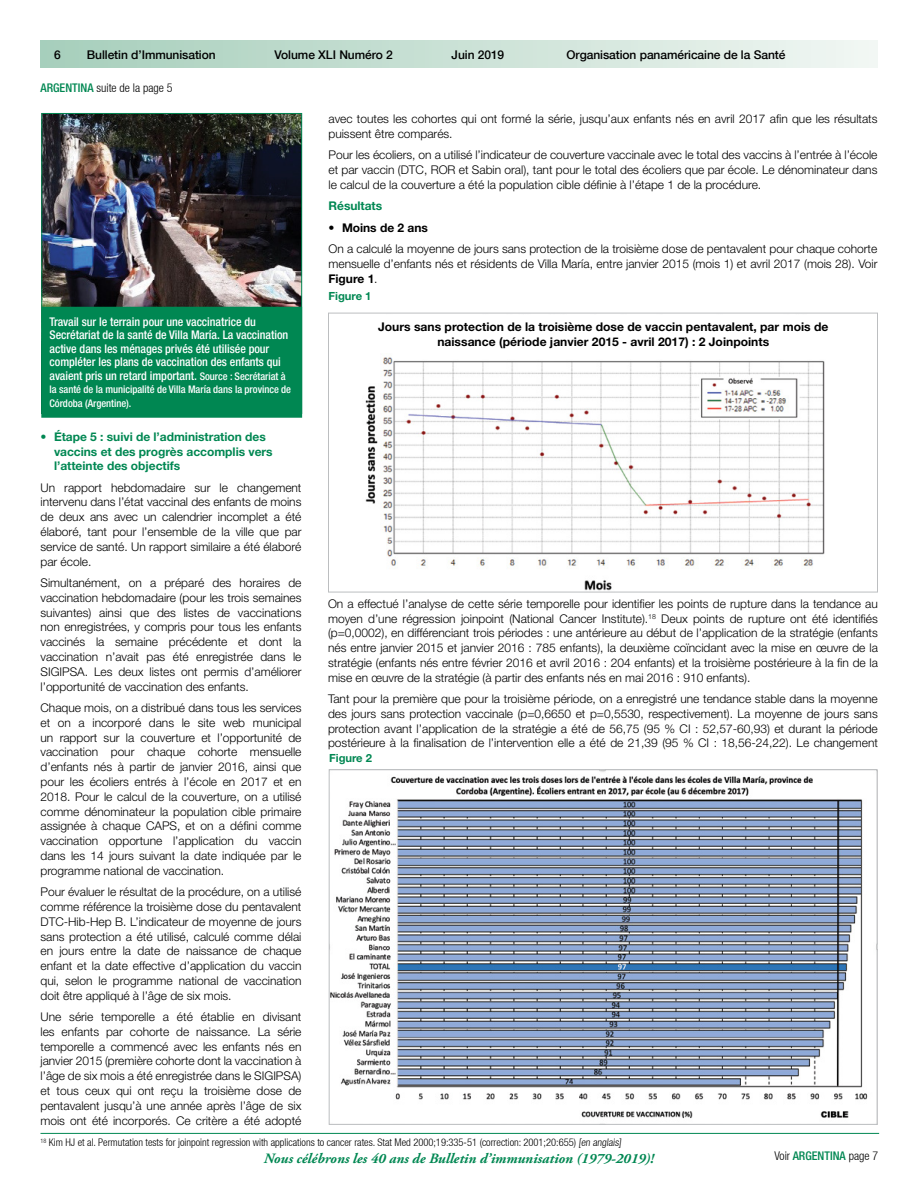
<style>
.page{position:relative;width:918px;height:1188px;background:#fff}
.page>*{position:absolute;margin:0;border:0;box-sizing:border-box;transform-origin:0 0}
.t1{font:italic 700 14.25px "Adobe Garamond Pro";color:#008752}
.t2{font:300 12px/14.9px "Helvetica Neue";color:#000;text-align:justify}
.t3{font:500 condensed 12px/13.5px "Helvetica Neue";letter-spacing:-.005em;color:#fff}
.t4{font:700 12px/15px "Helvetica Neue";color:#000;text-align:center}
.t5{font:700 12px/14.9px "Helvetica Neue";color:#008752}
.t6{font:500 12px "Helvetica Neue";letter-spacing:-.005em;color:#000}
.t7{font:300 condensed 12px "Helvetica Neue LT";color:#000}
.t8{font:700 11.25px "Helvetica Neue";color:#008752}
.t9{font:300 condensed 10.5px "Helvetica Neue LT";color:#000}
.t10{font:500 condensed 10.5px/13.5px "Helvetica Neue";letter-spacing:-.005em;color:#fff}
.s1{font-family:"Helvetica Neue";font-weight:500;color:#008752}
.s2{font-size:10.5px}
.s3{font-weight:700}
</style>
<div class="page">
<div style="left:40px;top:40px;width:838px;height:28px;background:linear-gradient(to right,#a6cebb,#f1f6f2)"></div>
<hr style="left:40px;top:1133px;width:839px;height:1px;background:#008752">
<img style="left:43px;top:115px;width:257px;height:192px">
<div style="left:42px;top:308px;width:259px;height:109px;background:#008752"></div>
<div style="left:41px;top:307px;width:261px;height:111px;border:2px solid #008752"></div>
<img style="left:331px;top:771px;width:537px;height:348px">
<img style="left:365px;top:357px;width:460px;height:233px">
<div style="left:328px;top:313px;width:550px;height:279px;border:1px solid #bcbec0"></div>
<p class="t6" style="left:54px;top:45px;width:8px">6</p>
<p class="t6" style="left:87px;top:45px;width:130px">Bulletin d’Immunisation</p>
<p class="t6" style="left:275px;top:45px;width:120px">Volume XLI Numéro 2</p>
<p class="t6" style="left:452px;top:45px;width:54px">Juin 2019</p>
<p class="t6" style="left:566px;top:45px;width:220px">Organisation panaméricaine de la Santé</p>
<p class="t7" style="left:40px;top:81px;width:134px"><span class="s1">ARGENTINA</span> suite de la page 5</p>
<p class="t3" style="left:50px;top:315px;width:240px">Travail sur le terrain pour une vaccinatrice du Secrétariat de la santé de Villa María. La vaccination active dans les ménages privés été utilisée pour compléter les plans de vaccination des enfants qui avaient pris un retard important. <span class="s2">Source : Secrétariat à</span></p>
<p class="t10" style="left:50px;top:383px;width:243px">la santé de la municipalité de Villa María dans la province de<br>Córdoba (Argentine).</p>
<p class="t2" style="left:328px;top:111px;width:551px">avec toutes les cohortes qui ont formé la série, jusqu’aux enfants nés en avril 2017 afin que les résultats puissent être comparés.</p>
<p class="t2" style="left:328px;top:147px;width:551px">Pour les écoliers, on a utilisé l’indicateur de couverture vaccinale avec le total des vaccins à l’entrée à l’école et par vaccin (DTC, ROR et Sabin oral), tant pour le total des écoliers que par école. Le dénominateur dans le calcul de la couverture a été la population cible définie à l’étape 1 de la procédure.</p>
<p class="t5" style="left:328px;top:198px;width:55px">Résultats</p>
<p class="t4" style="left:328px;top:220px;width:101px">• Moins de 2 ans</p>
<p class="t2" style="left:328px;top:241px;width:551px">On a calculé la moyenne de jours sans protection de la troisième dose de pentavalent pour chaque cohorte mensuelle d’enfants nés et résidents de Villa María, entre janvier 2015 (mois 1) et avril 2017 (mois 28). Voir <span class="s3">Figure 1</span>.</p>
<p class="t8" style="left:328px;top:289px;width:44px">Figure 1</p>
<p class="t4" style="left:378px;top:319px;width:452px">Jours sans protection de la troisième dose de vaccin pentavalent, par mois de naissance (période janvier 2015 - avril 2017) : 2 Joinpoints</p>
<p class="t5" style="left:54px;top:429px;width:220px;text-indent:-14px">• Étape 5 : suivi de l’administration des vaccins et des progrès accomplis vers l’atteinte des objectifs</p>
<p class="t2" style="left:40px;top:480px;width:263px">Un rapport hebdomadaire sur le changement intervenu dans l’état vaccinal des enfants de moins de deux ans avec un calendrier incomplet a été élaboré, tant pour l’ensemble de la ville que par service de santé. Un rapport similaire a été élaboré par école.</p>
<p class="t2" style="left:40px;top:575px;width:263px">Simultanément, on a préparé des horaires de vaccination hebdomadaire (pour les trois semaines suivantes) ainsi que des listes de vaccinations non enregistrées, y compris pour tous les enfants vaccinés la semaine précédente et dont la vaccination n’avait pas été enregistrée dans le SIGIPSA. Les deux listes ont permis d’améliorer l’opportunité de vaccination des enfants.</p>
<p class="t2" style="left:40px;top:700px;width:263px">Chaque mois, on a distribué dans tous les services et on a incorporé dans le site web municipal un rapport sur la couverture et l’opportunité de vaccination pour chaque cohorte mensuelle d’enfants nés à partir de janvier 2016, ainsi que pour les écoliers entrés à l’école en 2017 et en 2018. Pour le calcul de la couverture, on a utilisé comme dénominateur la population cible primaire assignée à chaque CAPS, et on a défini comme vaccination opportune l’application du vaccin dans les 14 jours suivant la date indiquée par le programme national de vaccination.</p>
<p class="t2" style="left:40px;top:884px;width:263px">Pour évaluer le résultat de la procédure, on a utilisé comme référence la troisième dose du pentavalent DTC-Hib-Hep B. L’indicateur de moyenne de jours sans protection a été utilisé, calculé comme délai en jours entre la date de naissance de chaque enfant et la date effective d’application du vaccin qui, selon le programme national de vaccination doit être appliqué à l’âge de six mois.</p>
<p class="t2" style="left:40px;top:1009px;width:263px">Une série temporelle a été établie en divisant les enfants par cohorte de naissance. La série temporelle a commencé avec les enfants nés en janvier 2015 (première cohorte dont la vaccination à l’âge de six mois a été enregistrée dans le SIGIPSA) et tous ceux qui ont reçu la troisième dose de pentavalent jusqu’à une année après l’âge de six mois ont été incorporés. Ce critère a été adopté</p>
<p class="t9" style="left:40px;top:1136px;width:582px"><sup>18</sup> Kim HJ et al. Permutation tests for joinpoint regression with applications to cancer rates. Stat Med 2000;19:335-51 (correction: 2001;20:655) [en anglais]</p>
<p class="t2" style="left:328px;top:596px;width:551px">On a effectué l’analyse de cette série temporelle pour identifier les points de rupture dans la tendance au moyen d’une régression joinpoint (National Cancer Institute).<sup>18</sup> Deux points de rupture ont été identifiés (p=0,0002), en différenciant trois périodes : une antérieure au début de l’application de la stratégie (enfants nés entre janvier 2015 et janvier 2016 : 785 enfants), la deuxième coïncidant avec la mise en œuvre de la stratégie (enfants nés entre février 2016 et avril 2016 : 204 enfants) et la troisième postérieure à la fin de la mise en œuvre de la stratégie (à partir des enfants nés en mai 2016 : 910 enfants).</p>
<p class="t2" style="left:328px;top:691px;width:551px">Tant pour la première que pour la troisième période, on a enregistré une tendance stable dans la moyenne des jours sans protection vaccinale (p=0,6650 et p=0,5530, respectivement). La moyenne de jours sans protection avant l’application de la stratégie a été de 56,75 (95 % CI : 52,57-60,93) et durant la période postérieure à la finalisation de l’intervention elle a été de 21,39 (95 % CI : 18,56-24,22). Le changement</p>
<p class="t8" style="left:329px;top:751px;width:44px">Figure 2</p>
<p class="t1" style="left:264px;top:1150px;width:392px">Nous célébrons les 40 ans de Bulletin d’immunisation (1979-2019)!</p>
<p class="t7" style="left:774px;top:1149px;width:105px">Voir <span class="s1">ARGENTINA</span> page 7</p>
</div>
